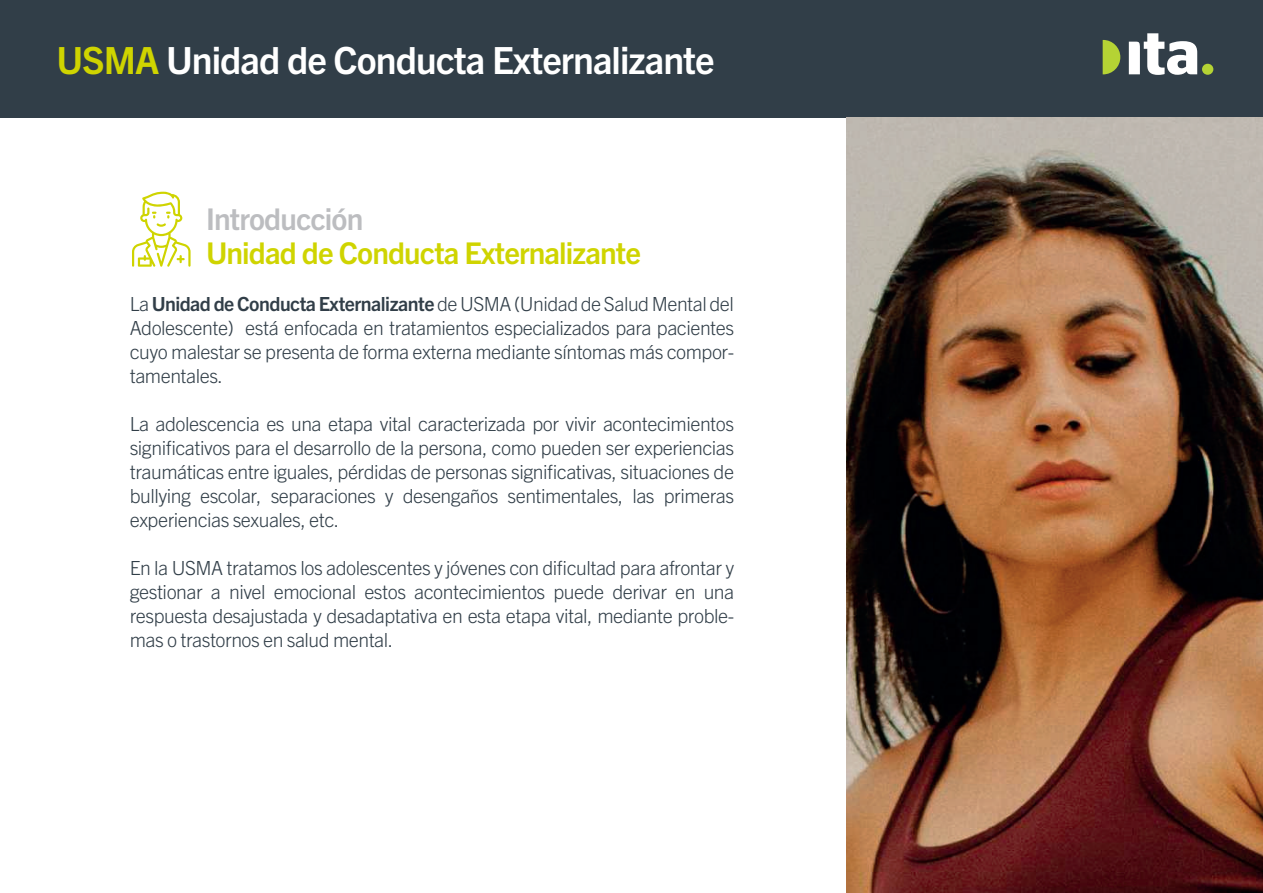
<style>
.page{position:relative;width:1263px;height:893px;background:#fff}
.page>*{position:absolute;margin:0;border:0;box-sizing:border-box;transform-origin:0 0}
.t1{font:700 37.5px "Trade Gothic Next LT Pro";letter-spacing:-.025em;color:#fff}
.t2{font:700 30px "Trade Gothic Next LT Pro";letter-spacing:-.03em;color:#cfd400}
.t3{font:700 30px "Trade Gothic Next LT Pro";letter-spacing:-.03em;color:#bcbdc0}
.t4{font:300 19.5px/24px "Trade Gothic Next LT Pro";letter-spacing:-.025em;color:#313e48;text-align:justify}
.s1{color:#cfd400}
.s2{font-weight:700}
</style>
<div class="page">
<div style="left:0;top:0;width:1263px;height:117px;background:#313e48"></div>
<svg style="left:1129px;top:33px;width:68px;height:42px"></svg>
<div style="left:1202px;top:64px;width:11px;height:11px;background:#b5d334;border-radius:50%"></div>
<svg style="left:1103px;top:40px;width:17px;height:34px"></svg>
<svg style="left:132px;top:192px;width:59px;height:75px"></svg>
<img style="left:846px;top:117px;width:417px;height:776px">
<h1 class="t1" style="left:56px;top:35px;width:660px"><span class="s1">USMA</span> Unidad de Conducta Externalizante</h1>
<h2 class="t3" style="left:206px;top:199px;width:159px">Introducción</h2>
<h2 class="t2" style="left:206px;top:232px;width:436px">Unidad de Conducta Externalizante</h2>
<p class="t4" style="left:130px;top:290px;width:606px">La <span class="s2">Unidad de Conducta Externalizante</span> de USMA (Unidad de Salud Mental del Adolescente) está enfocada en tratamientos especializados para pacientes cuyo malestar se presenta de forma externa mediante síntomas más compor&shy;tamentales.</p>
<p class="t4" style="left:130px;top:410px;width:606px">La adolescencia es una etapa vital caracterizada por vivir acontecimientos significativos para el desarrollo de la persona, como pueden ser experiencias traumáticas entre iguales, pérdidas de personas significativas, situaciones de bullying escolar, separaciones y desengaños sentimentales, las primeras experiencias sexuales, etc.</p>
<p class="t4" style="left:130px;top:555px;width:606px">En la USMA tratamos los adolescentes y jóvenes con dificultad para afrontar y gestionar a nivel emocional estos acontecimientos puede derivar en una respuesta desajustada y desadaptativa en esta etapa vital, mediante proble&shy;mas o trastornos en salud mental.</p>
</div>
